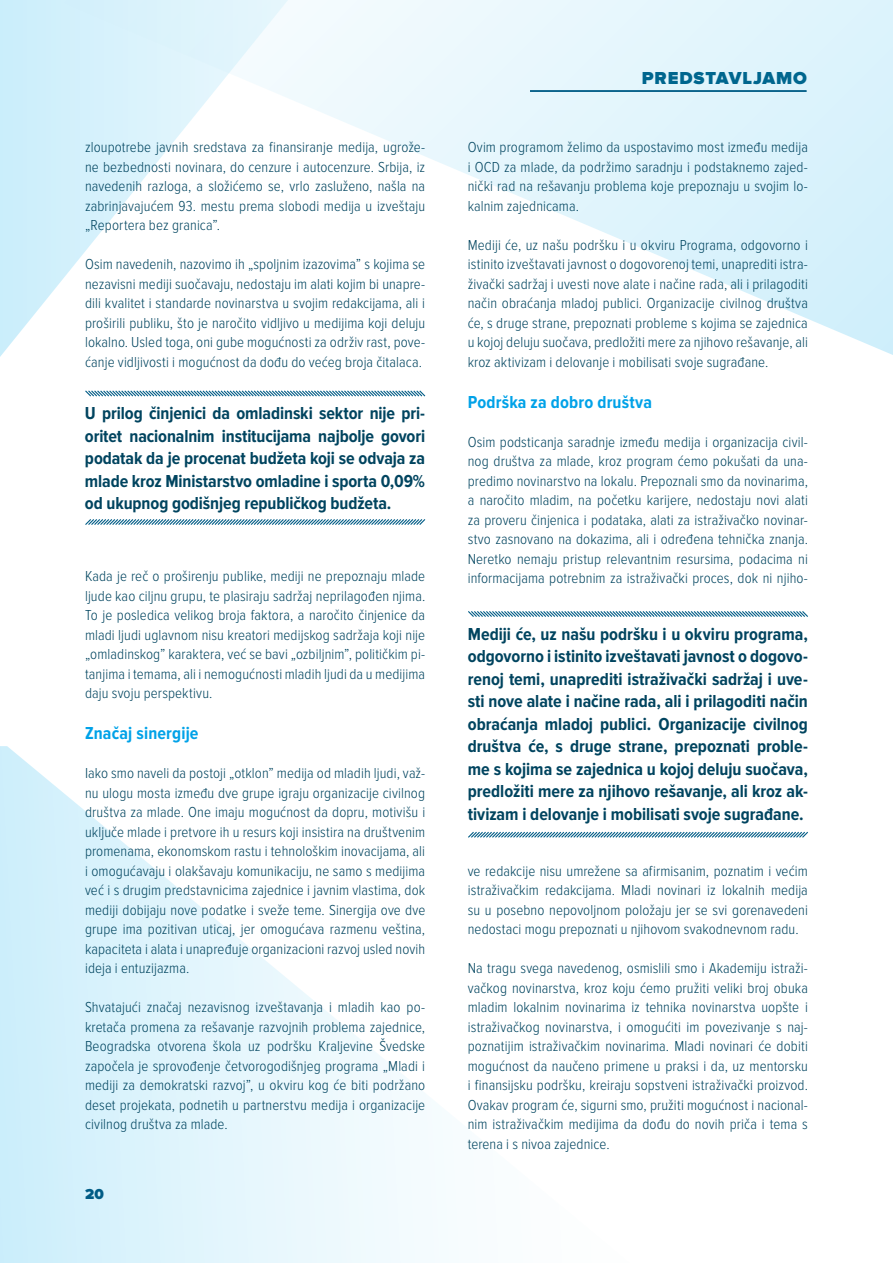
<style>
.page{position:relative;width:893px;height:1263px;background:#fff}
.page>*{position:absolute;margin:0;border:0;box-sizing:border-box;transform-origin:0 0}
.t1{font:700 18px/22.5px "Proxima Nova Cond";letter-spacing:-.005em;color:#00445f;text-align:justify}
.t2{font:700 18px "Proxima Nova Cond";letter-spacing:.01em;color:#01a2e8}
.t3{font:900 18px "Proxima Nova";letter-spacing:.045em;color:#00668e}
.t4{font:300 15px/19.5px "Proxima Nova Cond";letter-spacing:.005em;color:#00445f;text-align:justify}
.t5{font:900 15px "Proxima Nova";color:#005c86}
</style>
<div class="page">
<svg style="left:0;top:0;width:56px;height:357px;background:#d1f0fb"></svg>
<svg style="left:0;top:746px;width:435px;height:517px"></svg>
<svg style="left:56px;top:0;width:837px;height:355px"></svg>
<svg style="left:85px;top:390px;width:341px;height:7px"></svg>
<svg style="left:85px;top:519px;width:341px;height:6px;background:#8bb4c7"></svg>
<svg style="left:468px;top:611px;width:340px;height:6px;background:#8bb4c7"></svg>
<svg style="left:468px;top:831px;width:340px;height:7px"></svg>
<hr style="left:530px;top:90px;width:276px;height:2px;background:#005c86">
<p class="t4" style="left:85px;top:138px;width:342px">zloupotrebe javnih sredstava za finansiranje medija, ugrože&shy;ne bezbednosti novinara, do cenzure i autocenzure. Srbija, iz navedenih razloga, a složićemo se, vrlo zasluženo, našla na zabrinjavajućem 93. mestu prema slobodi medija u izveštaju „Reportera bez granica”.</p>
<p class="t4" style="left:85px;top:255px;width:342px">Osim navedenih, nazovimo ih „spoljnim izazovima” s kojima se nezavisni mediji suočavaju, nedostaju im alati kojim bi unapre&shy;dili kvalitet i standarde novinarstva u svojim redakcijama, ali i proširili publiku, što je naročito vidljivo u medijima koji deluju lokalno. Usled toga, oni gube mogućnosti za održiv rast, pove&shy;ćanje vidljivosti i mogućnost da dođu do većeg broja čitalaca.</p>
<p class="t1" style="left:85px;top:403px;width:342px">U prilog činjenici da omladinski sektor nije pri&shy;oritet nacionalnim institucijama najbolje govori podatak da je procenat budžeta koji se odvaja za mlade kroz Ministarstvo omladine i sporta 0,09% od ukupnog godišnjeg republičkog budžeta.</p>
<p class="t4" style="left:85px;top:567px;width:342px">Kada je reč o proširenju publike, mediji ne prepoznaju mlade ljude kao ciljnu grupu, te plasiraju sadržaj neprilagođen njima.<br>To je posledica velikog broja faktora, a naročito činjenice da mladi ljudi uglavnom nisu kreatori medijskog sadržaja koji nije „omladinskog” karaktera, već se bavi „ozbiljnim”, političkim pi&shy;tanjima i temama, ali i nemogućnosti mladih ljudi da u medijima daju svoju perspektivu.</p>
<p class="t2" style="left:85px;top:723px;width:115px">Značaj sinergije</p>
<p class="t4" style="left:85px;top:764px;width:342px">Iako smo naveli da postoji „otklon” medija od mladih ljudi, važ&shy;nu ulogu mosta između dve grupe igraju organizacije civilnog društva za mlade. One imaju mogućnost da dopru, motivišu i uključe mlade i pretvore ih u resurs koji insistira na društvenim promenama, ekonomskom rastu i tehnološkim inovacijama, ali i omogućavaju i olakšavaju komunikaciju, ne samo s medijima već i s drugim predstavnicima zajednice i javnim vlastima, dok mediji dobijaju nove podatke i sveže teme. Sinergija ove dve grupe ima pozitivan uticaj, jer omogućava razmenu veština, kapaciteta i alata i unapređuje organizacioni razvoj usled novih ideja i entuzijazma.</p>
<p class="t4" style="left:85px;top:998px;width:342px">Shvatajući značaj nezavisnog izveštavanja i mladih kao po&shy;kretača promena za rešavanje razvojnih problema zajednice, Beogradska otvorena škola uz podršku Kraljevine Švedske započela je sprovođenje četvorogodišnjeg programa „Mladi i mediji za demokratski razvoj”, u okviru kog će biti podržano deset projekata, podnetih u partnerstvu medija i organizacije civilnog društva za mlade.</p>
<p class="t5" style="left:85px;top:1186px;width:20px">20</p>
<p class="t3" style="left:642px;top:68px;width:167px">PREDSTAVLJAMO</p>
<p class="t4" style="left:468px;top:138px;width:342px">Ovim programom želimo da uspostavimo most između medija i OCD za mlade, da podržimo saradnju i podstaknemo zajed&shy;nički rad na rešavanju problema koje prepoznaju u svojim lo&shy;kalnim zajednicama.</p>
<p class="t4" style="left:468px;top:235px;width:342px">Mediji će, uz našu podršku i u okviru Programa, odgovorno i istinito izveštavati javnost o dogovorenoj temi, unaprediti istra&shy;živački sadržaj i uvesti nove alate i načine rada, ali i prilagoditi način obraćanja mladoj publici. Organizacije civilnog društva će, s druge strane, prepoznati probleme s kojima se zajednica u kojoj deluju suočava, predložiti mere za njihovo rešavanje, ali kroz aktivizam i delovanje i mobilisati svoje sugrađane.</p>
<p class="t2" style="left:468px;top:392px;width:186px">Podrška za dobro društva</p>
<p class="t4" style="left:468px;top:432px;width:342px">Osim podsticanja saradnje između medija i organizacija civil&shy;nog društva za mlade, kroz program ćemo pokušati da una&shy;predimo novinarstvo na lokalu. Prepoznali smo da novinarima, a naročito mladim, na početku karijere, nedostaju novi alati za proveru činjenica i podataka, alati za istraživačko novinar&shy;stvo zasnovano na dokazima, ali i određena tehnička znanja.<br>Neretko nemaju pristup relevantnim resursima, podacima ni informacijama potrebnim za istraživački proces, dok ni njiho-</p>
<p class="t1" style="left:468px;top:623px;width:342px">Mediji će, uz našu podršku i u okviru programa, odgovorno i istinito izveštavati javnost o dogovo&shy;renoj temi, unaprediti istraživački sadržaj i uve&shy;sti nove alate i načine rada, ali i prilagoditi način obraćanja mladoj publici. Organizacije civilnog društva će, s druge strane, prepoznati proble&shy;me s kojima se zajednica u kojoj deluju suočava, predložiti mere za njihovo rešavanje, ali kroz ak&shy;tivizam i delovanje i mobilisati svoje sugrađane.</p>
<p class="t4" style="left:468px;top:861px;width:342px">ve redakcije nisu umrežene sa afirmisanim, poznatim i većim istraživačkim redakcijama. Mladi novinari iz lokalnih medija su u posebno nepovoljnom položaju jer se svi gorenavedeni nedostaci mogu prepoznati u njihovom svakodnevnom radu.</p>
<p class="t4" style="left:468px;top:959px;width:342px">Na tragu svega navedenog, osmislili smo i Akademiju istraži&shy;vačkog novinarstva, kroz koju ćemo pružiti veliki broj obuka mladim lokalnim novinarima iz tehnika novinarstva uopšte i istraživačkog novinarstva, i omogućiti im povezivanje s naj&shy;poznatijim istraživačkim novinarima. Mladi novinari će dobiti mogućnost da naučeno primene u praksi i da, uz mentorsku i finansijsku podršku, kreiraju sopstveni istraživački proizvod.<br>Ovakav program će, sigurni smo, pružiti mogućnost i nacional&shy;nim istraživačkim medijima da dođu do novih priča i tema s terena i s nivoa zajednice.</p>
</div>
